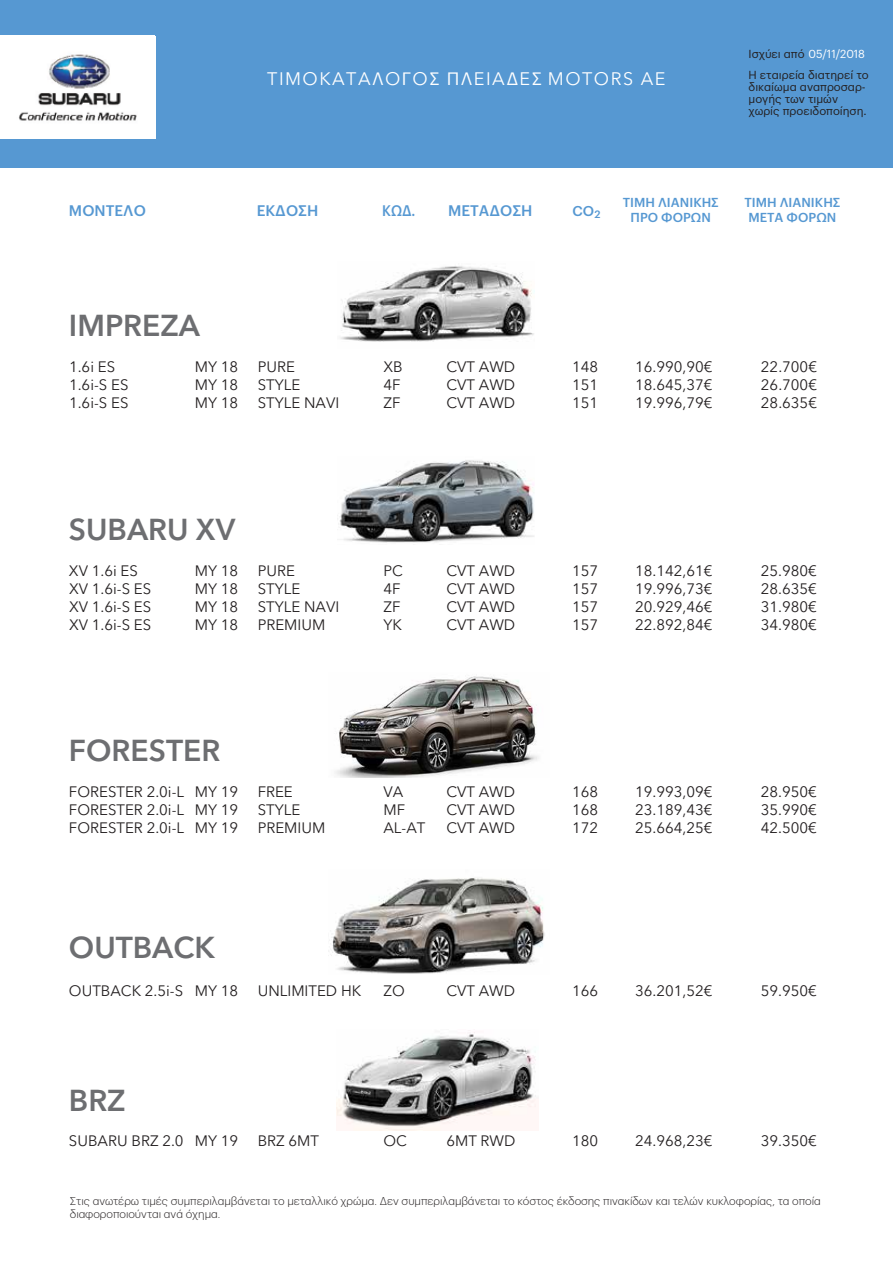
<style>
.page{position:relative;width:893px;height:1263px;background:#fff}
.page>*{position:absolute;margin:0;border:0;box-sizing:border-box;transform-origin:0 0}
.t1{font:600 30px "Avenir Next LT Pro";color:#6d6e71}
.t2{font:18px "Avenir Next LT Pro";letter-spacing:.085em;color:#fff}
.t3{font:15px "Avenir Next LT Pro";color:#231f20}
.t4{font:500 15px "Graphik LCG";color:#5698d2}
.t5{font:500 15px "Graphik LCG";color:#5698d2;scale:.9 1}
.t6{font:500 13.95px "Graphik LCG";color:#5698d2}
.t7{font:500 12.75px/15px "Graphik LCG";color:#5698d2;text-align:center}
.t8{font:11.4px/12px "Graphik LCG";color:#231f20}
.t9{font:300 11.1px/13.4px "Graphik LCG";color:#231f20}
.s1{font-family:"Graphik LCG";font-size:17.55px}
.s2{color:#fff}
</style>
<div class="page">
<img style="left:337px;top:1032px;width:199px;height:98px">
<div style="left:0;top:0;width:893px;height:168px;background:#5698d2"></div>
<img style="left:0;top:36px;width:155px;height:102px">
<img style="left:337px;top:460px;width:197px;height:83px">
<img style="left:340px;top:266px;width:195px;height:76px">
<img style="left:335px;top:676px;width:204px;height:102px">
<img style="left:328px;top:878px;width:217px;height:96px">
<p class="t2" style="left:267px;top:68px;width:400px">TIMOKATA<span class="s1">Λ</span>O<span class="s1">Γ</span>O<span class="s1">Σ ΠΛ</span>EIA<span class="s1">Δ</span>E<span class="s1">Σ</span> MOTORS AE</p>
<p class="t8" style="left:749px;top:42px;width:122px;line-height:20.9px">Ισχύει από <span class="s2">05/11/2018<br></span>Η εταιρεία διατηρεί το</p>
<p class="t8" style="left:749px;top:80px;width:120px">δικαίωμα αναπροσαρ&shy;μογής των τιμών χωρίς προειδοποίηση.</p>
<p class="t4" style="left:69px;top:200px;width:78px">ΜΟΝΤΕΛΟ</p>
<p class="t4" style="left:257px;top:200px;width:63px">ΕΚΔΟΣΗ</p>
<p class="t5" style="left:382px;top:200px;width:38px">ΚΩΔ.</p>
<p class="t4" style="left:448px;top:200px;width:86px">ΜΕΤΑΔΟΣΗ</p>
<p class="t6" style="left:573px;top:201px;width:29px">CO<sub>2</sub></p>
<p class="t7" style="left:623px;top:194px;width:97px">ΤΙΜΗ ΛΙΑΝΙΚΗΣ<br>ΠΡΟ ΦΟΡΩΝ</p>
<p class="t7" style="left:744px;top:194px;width:97px">ΤΙΜΗ ΛΙΑΝΙΚΗΣ<br>ΜΕΤΑ ΦΟΡΩΝ</p>
<h1 class="t1" style="left:69px;top:308px;width:133px">IMPREZA</h1>
<p class="t3" style="left:69px;top:358px;width:48px">1.6i ES</p>
<p class="t3" style="left:195px;top:358px;width:45px">MY 18</p>
<p class="t3" style="left:258px;top:358px;width:39px">PURE</p>
<p class="t3" style="left:384px;top:358px;width:21px">XB</p>
<p class="t3" style="left:446px;top:358px;width:70px">CVT AWD</p>
<p class="t3" style="left:572px;top:358px;width:28px">148</p>
<p class="t3" style="left:635px;top:358px;width:79px">16.990,90€</p>
<p class="t3" style="left:761px;top:358px;width:58px">22.700€</p>
<p class="t3" style="left:69px;top:376px;width:61px">1.6i-S ES</p>
<p class="t3" style="left:195px;top:376px;width:45px">MY 18</p>
<p class="t3" style="left:258px;top:376px;width:44px">STYLE</p>
<p class="t3" style="left:384px;top:376px;width:19px">4F</p>
<p class="t3" style="left:446px;top:376px;width:70px">CVT AWD</p>
<p class="t3" style="left:572px;top:376px;width:28px">151</p>
<p class="t3" style="left:635px;top:376px;width:79px">18.645,37€</p>
<p class="t3" style="left:761px;top:376px;width:58px">26.700€</p>
<p class="t3" style="left:69px;top:394px;width:61px">1.6i-S ES</p>
<p class="t3" style="left:195px;top:394px;width:45px">MY 18</p>
<p class="t3" style="left:258px;top:394px;width:83px">STYLE NAVI</p>
<p class="t3" style="left:384px;top:394px;width:19px">ZF</p>
<p class="t3" style="left:446px;top:394px;width:70px">CVT AWD</p>
<p class="t3" style="left:572px;top:394px;width:28px">151</p>
<p class="t3" style="left:635px;top:394px;width:79px">19.996,79€</p>
<p class="t3" style="left:761px;top:394px;width:58px">28.635€</p>
<h1 class="t1" style="left:69px;top:511px;width:168px">SUBARU XV</h1>
<p class="t3" style="left:69px;top:561px;width:70px">XV 1.6i ES</p>
<p class="t3" style="left:195px;top:561px;width:45px">MY 18</p>
<p class="t3" style="left:258px;top:561px;width:39px">PURE</p>
<p class="t3" style="left:383px;top:561px;width:21px">PC</p>
<p class="t3" style="left:446px;top:561px;width:70px">CVT AWD</p>
<p class="t3" style="left:572px;top:561px;width:28px">157</p>
<p class="t3" style="left:635px;top:561px;width:79px">18.142,61€</p>
<p class="t3" style="left:761px;top:561px;width:58px">25.980€</p>
<p class="t3" style="left:69px;top:579px;width:84px">XV 1.6i-S ES</p>
<p class="t3" style="left:195px;top:579px;width:45px">MY 18</p>
<p class="t3" style="left:258px;top:579px;width:44px">STYLE</p>
<p class="t3" style="left:383px;top:579px;width:19px">4F</p>
<p class="t3" style="left:446px;top:579px;width:70px">CVT AWD</p>
<p class="t3" style="left:572px;top:579px;width:28px">157</p>
<p class="t3" style="left:635px;top:579px;width:79px">19.996,73€</p>
<p class="t3" style="left:761px;top:579px;width:58px">28.635€</p>
<p class="t3" style="left:69px;top:597px;width:84px">XV 1.6i-S ES</p>
<p class="t3" style="left:195px;top:597px;width:45px">MY 18</p>
<p class="t3" style="left:258px;top:597px;width:83px">STYLE NAVI</p>
<p class="t3" style="left:383px;top:597px;width:19px">ZF</p>
<p class="t3" style="left:446px;top:597px;width:70px">CVT AWD</p>
<p class="t3" style="left:572px;top:597px;width:28px">157</p>
<p class="t3" style="left:635px;top:597px;width:79px">20.929,46€</p>
<p class="t3" style="left:761px;top:597px;width:58px">31.980€</p>
<p class="t3" style="left:69px;top:615px;width:84px">XV 1.6i-S ES</p>
<p class="t3" style="left:195px;top:615px;width:45px">MY 18</p>
<p class="t3" style="left:258px;top:615px;width:69px">PREMIUM</p>
<p class="t3" style="left:384px;top:615px;width:20px">YK</p>
<p class="t3" style="left:446px;top:615px;width:70px">CVT AWD</p>
<p class="t3" style="left:572px;top:615px;width:28px">157</p>
<p class="t3" style="left:635px;top:615px;width:79px">22.892,84€</p>
<p class="t3" style="left:761px;top:615px;width:58px">34.980€</p>
<h1 class="t1" style="left:69px;top:732px;width:153px">FORESTER</h1>
<p class="t3" style="left:69px;top:783px;width:171px">FORESTER 2.0i-L MY 19</p>
<p class="t3" style="left:258px;top:783px;width:37px">FREE</p>
<p class="t3" style="left:383px;top:783px;width:21px">VA</p>
<p class="t3" style="left:446px;top:783px;width:70px">CVT AWD</p>
<p class="t3" style="left:572px;top:783px;width:28px">168</p>
<p class="t3" style="left:635px;top:783px;width:79px">19.993,09€</p>
<p class="t3" style="left:761px;top:783px;width:58px">28.950€</p>
<p class="t3" style="left:69px;top:801px;width:171px">FORESTER 2.0i-L MY 19</p>
<p class="t3" style="left:258px;top:801px;width:44px">STYLE</p>
<p class="t3" style="left:383px;top:801px;width:23px">MF</p>
<p class="t3" style="left:446px;top:801px;width:70px">CVT AWD</p>
<p class="t3" style="left:572px;top:801px;width:28px">168</p>
<p class="t3" style="left:635px;top:801px;width:79px">23.189,43€</p>
<p class="t3" style="left:761px;top:801px;width:58px">35.990€</p>
<p class="t3" style="left:69px;top:819px;width:171px">FORESTER 2.0i-L MY 19</p>
<p class="t3" style="left:258px;top:819px;width:69px">PREMIUM</p>
<p class="t3" style="left:383px;top:819px;width:44px">AL-AT</p>
<p class="t3" style="left:446px;top:819px;width:70px">CVT AWD</p>
<p class="t3" style="left:572px;top:819px;width:28px">172</p>
<p class="t3" style="left:635px;top:819px;width:79px">25.664,25€</p>
<p class="t3" style="left:761px;top:819px;width:58px">42.500€</p>
<h1 class="t1" style="left:69px;top:929px;width:148px">OUTBACK</h1>
<p class="t3" style="left:69px;top:982px;width:171px">OUTBACK 2.5i-S MY 18</p>
<p class="t3" style="left:258px;top:982px;width:105px">UNLIMITED HK</p>
<p class="t3" style="left:383px;top:982px;width:23px">ZO</p>
<p class="t3" style="left:446px;top:982px;width:70px">CVT AWD</p>
<p class="t3" style="left:572px;top:982px;width:28px">166</p>
<p class="t3" style="left:635px;top:982px;width:79px">36.201,52€</p>
<p class="t3" style="left:761px;top:982px;width:58px">59.950€</p>
<h1 class="t1" style="left:69px;top:1083px;width:58px">BRZ</h1>
<p class="t3" style="left:69px;top:1132px;width:171px">SUBARU BRZ 2.0 MY 19</p>
<p class="t3" style="left:258px;top:1132px;width:63px">BRZ 6MT</p>
<p class="t3" style="left:383px;top:1132px;width:25px">OC</p>
<p class="t3" style="left:446px;top:1132px;width:71px">6MT RWD</p>
<p class="t3" style="left:572px;top:1132px;width:28px">180</p>
<p class="t3" style="left:635px;top:1132px;width:79px">24.968,23€</p>
<p class="t3" style="left:761px;top:1132px;width:58px">39.350€</p>
<p class="t9" style="left:70px;top:1193px;width:753px">Στις ανωτέρω τιμές συμπεριλαμβάνεται το μεταλλικό χρώμα. Δεν συμπεριλαμβάνεται το κόστος έκδοσης πινακίδων και τελών κυκλοφορίας, τα οποία διαφοροποιούνται ανά όχημα.</p>
</div>
